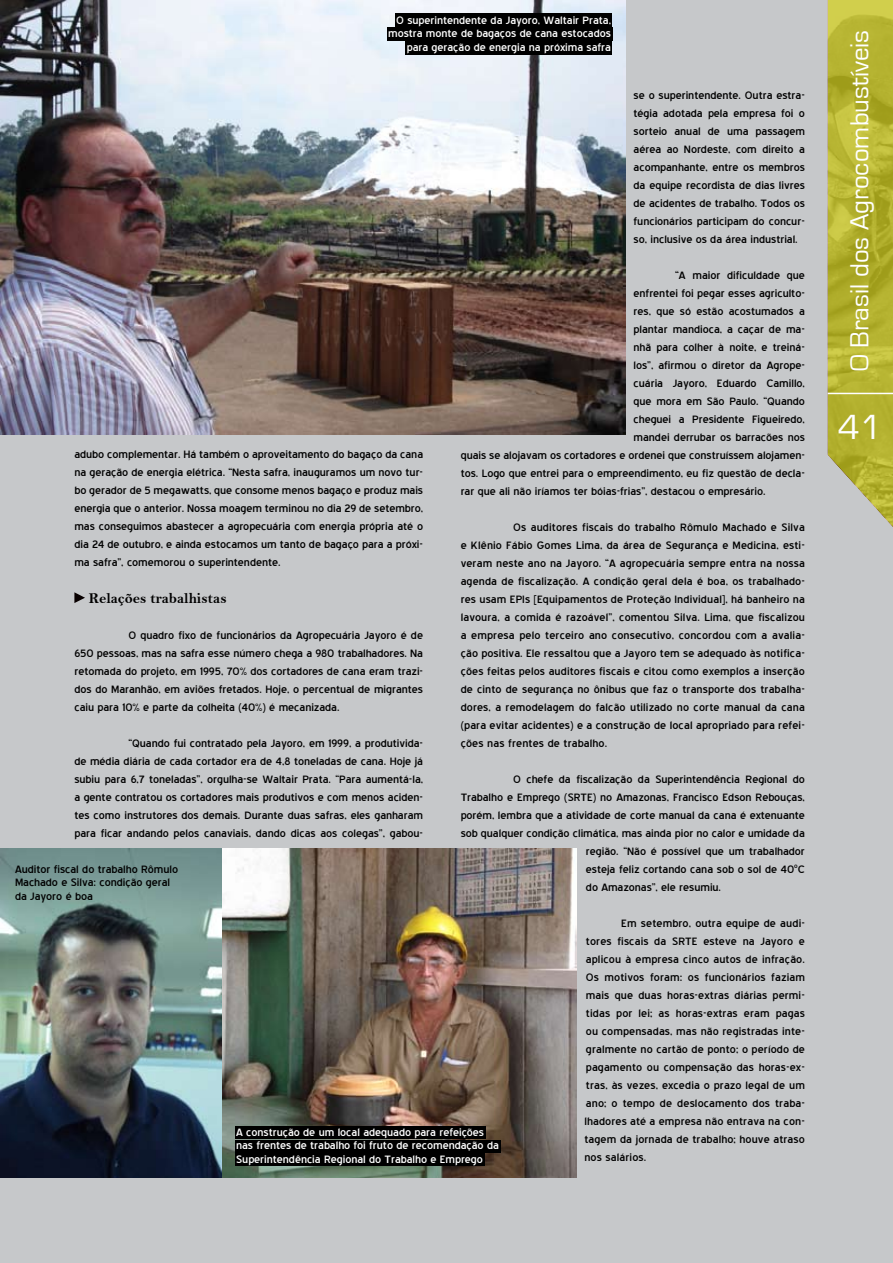
<style>
.page{position:relative;width:893px;height:1263px;background:#c6c8ca}
.page>*{position:absolute;margin:0;border:0;box-sizing:border-box;transform-origin:0 0}
.t1{font:36px "Eurostile";color:#fff}
.t2{font:27px "Eurostile";color:#fff}
.t3{font:15px "Bell MT Bold";letter-spacing:-.005em;color:#000}
.t4{font:13.5px/18px "Blue Highway";letter-spacing:-.005em;color:#000;text-align:justify;scale:1.11 1}
.t5{font:13.5px/13.5px "Blue Highway";letter-spacing:-.005em;color:#fff;text-align:right;scale:1.11 1}
</style>
<div class="page">
<img style="left:0;top:848px;width:577px;height:330px">
<div style="left:235px;top:1126px;width:251px;height:13px;background:#000"></div>
<div style="left:235px;top:1139px;width:266px;height:13px;background:#000"></div>
<div style="left:235px;top:1153px;width:250px;height:13px;background:#000"></div>
<img style="left:0;top:0;width:625px;height:435px">
<div style="left:395px;top:14px;width:217px;height:13px;background:#000"></div>
<div style="left:387px;top:28px;width:225px;height:13px;background:#000"></div>
<div style="left:405px;top:42px;width:207px;height:13px;background:#000"></div>
<svg style="left:74px;top:592px;width:11px;height:11px"></svg>
<svg style="left:827px;top:0;width:66px;height:527px;background:#b6b43d"></svg>
<hr style="left:828px;top:393px;width:65px;height:1px;background:#fff">
<p class="t5" style="left:388px;top:13px;width:202px">O superintendente da Jayoro, Waltair Prata, mostra monte de bagaços de cana estocados para geração de energia na próxima safra</p>
<p class="t4" style="left:634px;top:86px;width:156px">se o superintendente. Outra estra&shy;tégia adotada pela empresa foi o sorteio anual de uma passagem aérea ao Nordeste, com direito a acompanhante, entre os membros da equipe recordista de dias livres de acidentes de trabalho. Todos os funcionários participam do concur&shy;so, inclusive os da área industrial.</p>
<p class="t4" style="left:675px;top:266px;width:118px">“A maior dificuldade que</p>
<p class="t4" style="left:634px;top:284px;width:156px">enfrentei foi pegar esses agriculto-</p>
<p class="t4" style="left:634px;top:302px;width:156px">res, que só estão acostumados a</p>
<p class="t4" style="left:634px;top:320px;width:156px">plantar mandioca, a caçar de ma-</p>
<p class="t4" style="left:634px;top:338px;width:156px">nhã para colher à noite, e treiná-</p>
<p class="t4" style="left:634px;top:356px;width:156px">los”, afirmou o diretor da Agrope-</p>
<p class="t4" style="left:634px;top:374px;width:156px">cuária Jayoro, Eduardo Camillo,</p>
<p class="t4" style="left:634px;top:392px;width:156px">que mora em São Paulo. “Quando</p>
<p class="t4" style="left:634px;top:410px;width:156px">cheguei a Presidente Figueiredo,</p>
<p class="t4" style="left:634px;top:428px;width:156px">mandei derrubar os barracões nos</p>
<p class="t4" style="left:461px;top:446px;width:312px">quais se alojavam os cortadores e ordenei que construíssem alojamen-</p>
<p class="t4" style="left:461px;top:464px;width:312px">tos. Logo que entrei para o empreendimento, eu fiz questão de decla-</p>
<p class="t4" style="left:461px;top:482px;width:276px">rar que ali não iríamos ter bóias-frias”, destacou o empresário.</p>
<p class="t4" style="left:461px;top:518px;width:312px;text-indent:52px">Os auditores fiscais do trabalho Rômulo Machado e Silva e Klênio Fábio Gomes Lima, da área de Segurança e Medicina, esti&shy;veram neste ano na Jayoro. “A agropecuária sempre entra na nossa agenda de fiscalização. A condição geral dela é boa, os trabalhado&shy;res usam EPIs [Equipamentos de Proteção Individual], há banheiro na lavoura, a comida é razoável”, comentou Silva. Lima, que fiscalizou a empresa pelo terceiro ano consecutivo, concordou com a avalia&shy;ção positiva. Ele ressaltou que a Jayoro tem se adequado às notifica&shy;ções feitas pelos auditores fiscais e citou como exemplos a inserção de cinto de segurança no ônibus que faz o transporte dos trabalha&shy;dores, a remodelagem do falcão utilizado no corte manual da cana (para evitar acidentes) e a construção de local apropriado para refei&shy;ções nas frentes de trabalho.</p>
<p class="t4" style="left:513px;top:770px;width:264px">O chefe da fiscalização da Superintendência Regional do</p>
<p class="t4" style="left:461px;top:788px;width:312px">Trabalho e Emprego (SRTE) no Amazonas, Francisco Edson Rebouças,</p>
<p class="t4" style="left:461px;top:806px;width:312px">porém, lembra que a atividade de corte manual da cana é extenuante</p>
<p class="t4" style="left:461px;top:824px;width:312px">sob qualquer condição climática, mas ainda pior no calor e umidade da</p>
<p class="t4" style="left:586px;top:842px;width:199px">região. “Não é possível que um trabalhador</p>
<p class="t4" style="left:586px;top:860px;width:199px">esteja feliz cortando cana sob o sol de 40<sup>o</sup>C</p>
<p class="t4" style="left:586px;top:878px;width:123px">do Amazonas”, ele resumiu.</p>
<p class="t4" style="left:584px;top:914px;width:200px;text-indent:37px">Em setembro, outra equipe de audi&shy;tores fiscais da SRTE esteve na Jayoro e aplicou à empresa cinco autos de infração.<br>Os motivos foram: os funcionários faziam mais que duas horas-extras diárias permi&shy;tidas por lei; as horas-extras eram pagas ou compensadas, mas não registradas inte&shy;gralmente no cartão de ponto; o período de pagamento ou compensação das horas-ex&shy;tras, às vezes, excedia o prazo legal de um ano; o tempo de deslocamento dos traba&shy;lhadores até a empresa não entrava na con&shy;tagem da jornada de trabalho; houve atraso nos salários.</p>
<p class="t4" style="left:74px;top:445px;width:316px">adubo complementar. Há também o aproveitamento do bagaço da cana na geração de energia elétrica. “Nesta safra, inauguramos um novo tur&shy;bo gerador de 5 megawatts, que consome menos bagaço e produz mais energia que o anterior. Nossa moagem terminou no dia 29 de setembro, mas conseguimos abastecer a agropecuária com energia própria até o dia 24 de outubro, e ainda estocamos um tanto de bagaço para a próxi&shy;ma safra”, comemorou o superintendente.</p>
<p class="t3" style="left:89px;top:589px;width:139px">Relações trabalhistas</p>
<p class="t4" style="left:74px;top:626px;width:316px;text-indent:54px">O quadro fixo de funcionários da Agropecuária Jayoro é de 650 pessoas, mas na safra esse número chega a 980 trabalhadores. Na retomada do projeto, em 1995, 70% dos cortadores de cana eram trazi&shy;dos do Maranhão, em aviões fretados. Hoje, o percentual de migrantes caiu para 10% e parte da colheita (40%) é mecanizada.</p>
<p class="t4" style="left:74px;top:734px;width:316px;text-indent:54px">“Quando fui contratado pela Jayoro, em 1999, a produtivida&shy;de média diária de cada cortador era de 4,8 toneladas de cana. Hoje já subiu para 6,7 toneladas”, orgulha-se Waltair Prata. “Para aumentá-la, a gente contratou os cortadores mais produtivos e com menos aciden&shy;tes como instrutores dos demais. Durante duas safras, eles ganharam para ficar andando pelos canaviais, dando dicas aos colegas”, gabou-</p>
<p class="t4" style="left:15px;top:862px;width:148px;line-height:13.5px;text-align:left">Auditor fiscal do trabalho Rômulo<br>Machado e Silva: condição geral da Jayoro é boa</p>
<p class="t5" style="left:236px;top:1125px;width:238px;text-align:left">A construção de um local adequado para refeições nas frentes de trabalho foi fruto de recomendação da<br>Superintendência Regional do Trabalho e Emprego</p>
<h2 class="t2" style="left:845px;top:371px;width:343px;rotate:-90deg">O Brasil dos Agrocombustíveis</h2>
<h1 class="t1" style="left:838px;top:408px;width:46px">41</h1>
</div>
